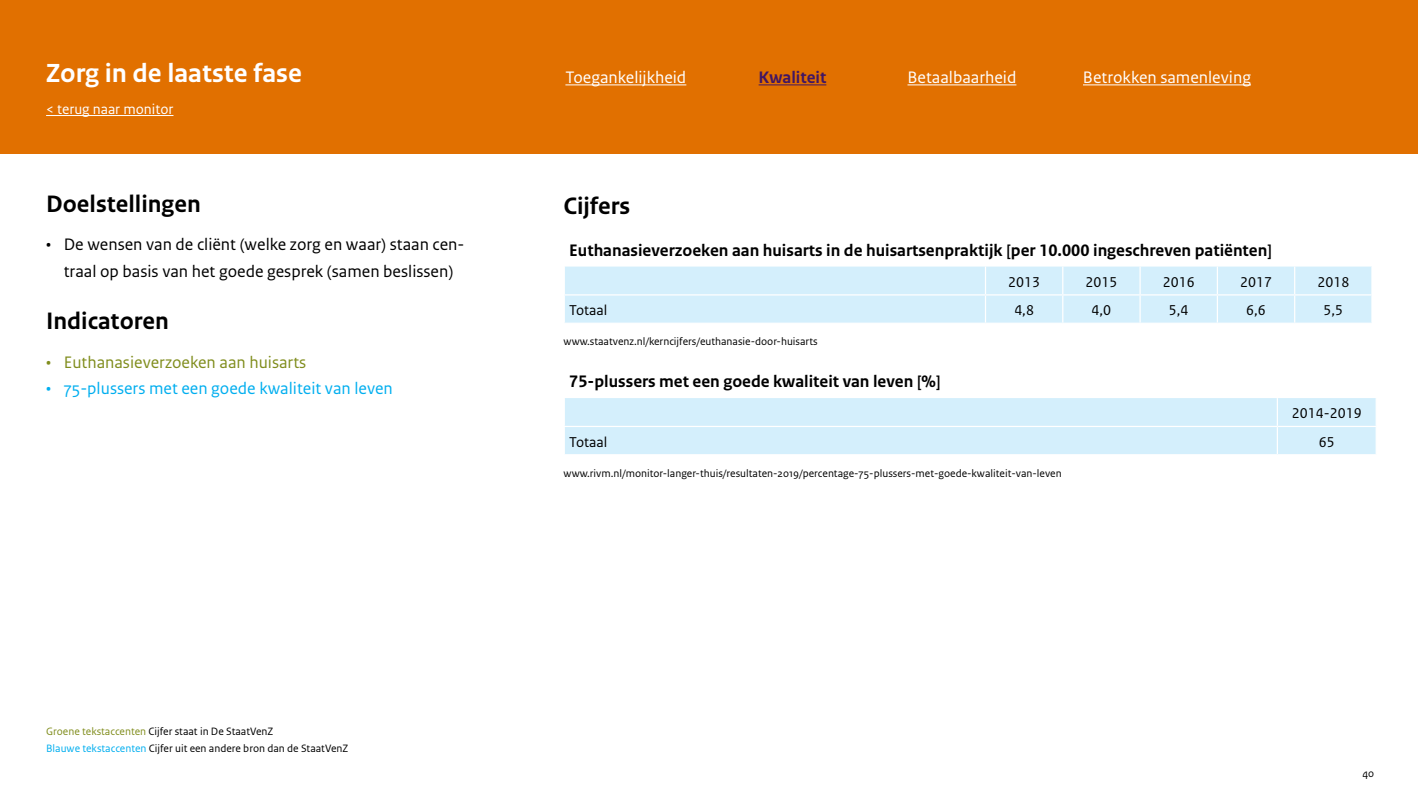
<style>
.page{position:relative;width:1418px;height:797px;background:#fff}
.page>*{position:absolute;margin:0;border:0;box-sizing:border-box;transform-origin:0 0}
.t1{font:700 27.5px "Rijksoverheid Sans Text";color:#fff}
.t2{font:700 25px "Rijksoverheid Sans Text";color:#000}
.t3{font:700 17.5px "Rijksoverheid Sans Text";color:#000}
.t4{font:17.5px/26.2px "Rijksoverheid Sans Text";color:#000;text-align:center}
.t5{font:17.5px "Rijksoverheid Sans Text";color:#fff}
.t6{font:17.5px "Rijksoverheid Sans Text";color:#00aeef}
.t7{font:17.5px "Rijksoverheid Sans Text";color:#808d1d}
.t8{font:700 17.5px "Rijksoverheid Sans Text";color:#411663}
.t9{font:15px "Rijksoverheid Sans Text";color:#000}
.t10{font:15px "Rijksoverheid Sans Text";color:#fff}
.t11{font:11.25px/17.5px "Rijksoverheid Sans Text";color:#000}
.s1{color:#808d1d}
.s2{color:#00aeef}
</style>
<div class="page">
<div style="left:0;top:0;width:1417px;height:154px;background:#e17000"></div>
<hr style="left:46px;top:115px;width:127px;height:1px;background:#fff">
<hr style="left:565px;top:84px;width:121px;height:1px;background:#fff">
<hr style="left:907px;top:84px;width:109px;height:1px;background:#fff">
<hr style="left:758px;top:84px;width:68px;height:1px;background:#411663">
<hr style="left:1082px;top:84px;width:168px;height:1px;background:#fff">
<div style="left:565px;top:267px;width:807px;height:56px;background:#d4effc"></div>
<hr style="left:563px;top:294px;width:422px;height:1px;background:#fff">
<hr style="left:985px;top:294px;width:77px;height:1px;background:#fff">
<hr style="left:1062px;top:294px;width:78px;height:1px;background:#fff">
<hr style="left:1140px;top:294px;width:77px;height:1px;background:#fff">
<hr style="left:1217px;top:294px;width:77px;height:1px;background:#fff">
<hr style="left:1294px;top:294px;width:78px;height:1px;background:#fff">
<div style="left:565px;top:398px;width:810px;height:56px;background:#d4effc"></div>
<svg style="left:1276px;top:398px;width:1px;height:56px"></svg>
<svg style="left:1375px;top:398px;width:1px;height:56px"></svg>
<hr style="left:563px;top:426px;width:714px;height:1px;background:#fff">
<hr style="left:1277px;top:426px;width:99px;height:1px;background:#fff">
<h1 class="t1" style="left:46px;top:57px;width:257px">Zorg in de laatste fase</h1>
<h3 class="t10" style="left:46px;top:101px;width:129px">&lt; terug naar monitor</h3>
<h2 class="t2" style="left:46px;top:189px;width:156px">Doelstellingen</h2>
<h3 class="t4" style="left:46px;top:232px;width:420px">• De wensen van de cliënt (welke zorg en waar) staan cen&shy;traal op basis van het goede gesprek (samen beslissen)</h3>
<h2 class="t2" style="left:46px;top:307px;width:124px">Indicatoren</h2>
<h3 class="t7" style="left:46px;top:352px;width:262px">• Euthanasieverzoeken aan huisarts</h3>
<h3 class="t6" style="left:46px;top:378px;width:348px">• 75-plussers met een goede kwaliteit van leven</h3>
<p class="t11" style="left:46px;top:722px;width:304px"><span class="s1">Groene tekstaccenten</span> Cijfer staat in De StaatVenZ<br><span class="s2">Blauwe tekstaccenten</span> Cijfer uit een andere bron dan de StaatVenZ</p>
<h3 class="t5" style="left:565px;top:67px;width:122px">Toegankelijkheid</h3>
<h3 class="t8" style="left:758px;top:68px;width:69px">Kwaliteit</h3>
<h3 class="t5" style="left:907px;top:67px;width:110px">Betaalbaarheid</h3>
<h3 class="t5" style="left:1082px;top:67px;width:169px">Betrokken samenleving</h3>
<h2 class="t2" style="left:563px;top:191px;width:68px">Cijfers</h2>
<h3 class="t3" style="left:569px;top:240px;width:704px">Euthanasieverzoeken aan huisarts in de huisartsenpraktijk [per 10.000 ingeschreven patiënten]</h3>
<h3 class="t9" style="left:1008px;top:273px;width:33px">2013</h3>
<h3 class="t9" style="left:1085px;top:273px;width:33px">2015</h3>
<h3 class="t9" style="left:1162px;top:273px;width:33px">2016</h3>
<h3 class="t9" style="left:1240px;top:273px;width:33px">2017</h3>
<h3 class="t9" style="left:1317px;top:273px;width:33px">2018</h3>
<h3 class="t9" style="left:569px;top:302px;width:40px">Totaal</h3>
<h3 class="t9" style="left:1014px;top:302px;width:21px">4,8</h3>
<h3 class="t9" style="left:1091px;top:302px;width:21px">4,0</h3>
<h3 class="t9" style="left:1168px;top:302px;width:21px">5,4</h3>
<h3 class="t9" style="left:1246px;top:302px;width:21px">6,6</h3>
<h3 class="t9" style="left:1323px;top:302px;width:21px">5,5</h3>
<p class="t11" style="left:563px;top:333px;width:255px">www.staatvenz.nl/kerncijfers/euthanasie-door-huisarts</p>
<h3 class="t3" style="left:569px;top:372px;width:373px">75-plussers met een goede kwaliteit van leven [%]</h3>
<h3 class="t9" style="left:1291px;top:405px;width:71px">2014-2019</h3>
<h3 class="t9" style="left:569px;top:433px;width:40px">Totaal</h3>
<h3 class="t9" style="left:1318px;top:433px;width:17px">65</h3>
<p class="t11" style="left:563px;top:464px;width:499px">www.rivm.nl/monitor-langer-thuis/resultaten-2019/percentage-75-plussers-met-goede-kwaliteit-van-leven</p>
<p class="t11" style="left:1362px;top:765px;width:13px">40</p>
</div>
